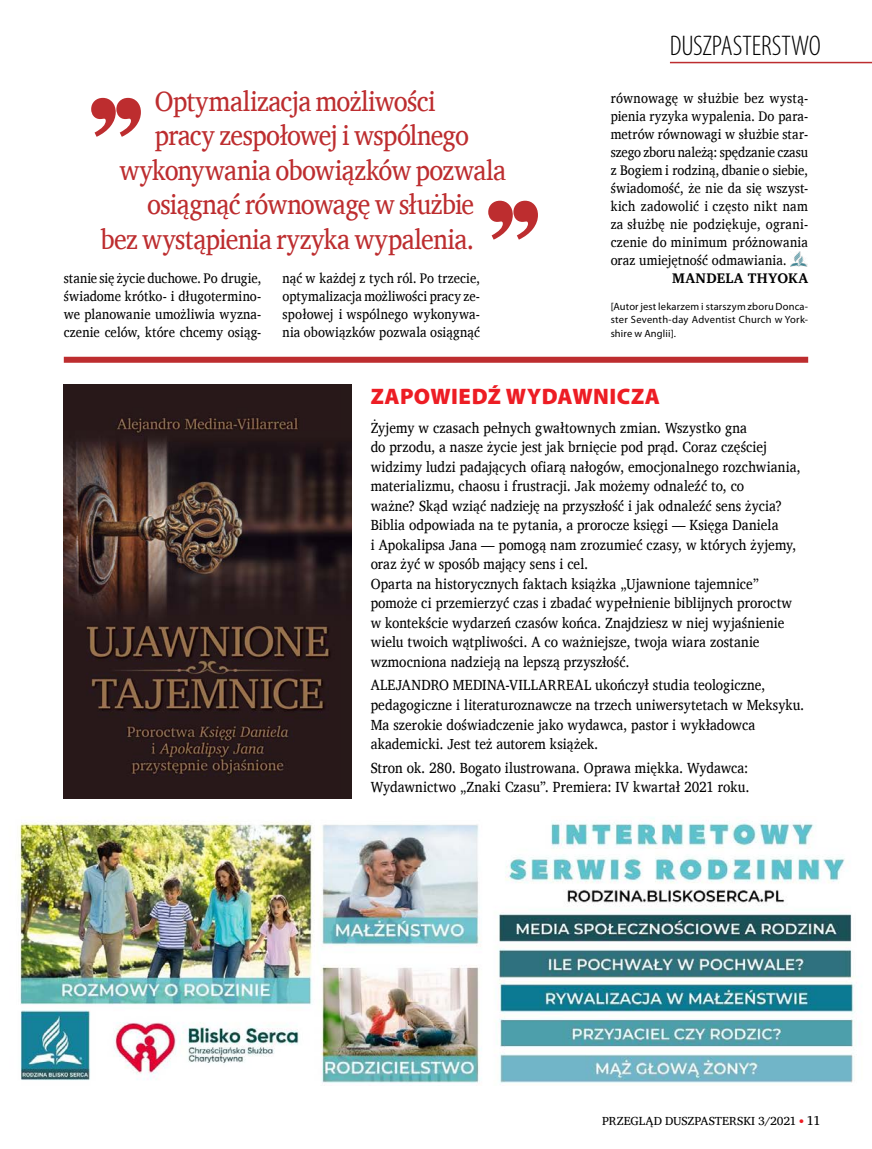
<style>
.page{position:relative;width:872px;height:1149px;background:#fff}
.page>*{position:absolute;margin:0;border:0;box-sizing:border-box;transform-origin:0 0}
._05__W_cudzysłowiach{font:28.5px/34.5px "Charis SIL";letter-spacing:-.025em;color:#bd2d2f;scale:.9 1}
._72__pagina_prawa_ZC{font:300 condensed 28.5px "Myriad Pro";letter-spacing:-.005em;color:#000}
._91__R_Tytuł_ZC{font:900 22.5px "Myriad Pro";letter-spacing:.02em;color:#ed1d24}
._92__R_tp_ZC{font:15px/19.5px "Charis SIL";letter-spacing:.005em;color:#000;scale:.9 1}
._01__tp_PD{font:14.25px/18px "Charis SIL";letter-spacing:.01em;color:#000;text-align:justify;scale:.9 1}
._06__Autor_PD{font:700 14.25px "Charis SIL";letter-spacing:.025em;color:#000}
.t1{font:12px "Charis SIL";letter-spacing:-.005em;color:#000}
._21__przypisy_PD{font:10.5px/13.5px "Myriad Pro";letter-spacing:.02em;color:#000;text-align:justify}
.s1{color:#ed1d24}
.s2{font-size:13.05px}
</style>
<div class="page">
<hr style="left:670px;top:62px;width:202px;height:1px;background:#bd2d2f">
<svg style="left:91px;top:98px;width:50px;height:39px"></svg>
<svg style="left:488px;top:201px;width:50px;height:38px"></svg>
<img style="left:790px;top:251px;width:17px;height:16px">
<div style="left:64px;top:356px;width:744px;height:6px;background:#bd2d2f"></div>
<img style="left:64px;top:384px;width:287px;height:414px">
<img style="left:19px;top:817px;width:836px;height:266px">
<p class="_05__W_cudzysłowiach" style="left:155px;top:84px;width:350px">Optymalizacja możliwości pracy zespołowej i wspólnego</p>
<p class="_05__W_cudzysłowiach" style="left:119px;top:153px;width:431px">wykonywania obowiązków pozwala</p>
<p class="_05__W_cudzysłowiach" style="left:100px;top:187px;width:417px;text-align:right">osiągnąć równowagę w służbie<br>bez wystąpienia ryzyka wypalenia.</p>
<p class="_01__tp_PD" style="left:282px;top:269px;width:221px">nąć w każdej z tych ról. Po trzecie, optymalizacja możliwości pracy ze&shy;społowej i wspólnego wykonywa&shy;nia obowiązków pozwala osiągnąć</p>
<p class="_01__tp_PD" style="left:64px;top:269px;width:221px">stanie się życie duchowe. Po drugie, świadome krótko- i długotermino&shy;we planowanie umożliwia wyzna&shy;czenie celów, które chcemy osiąg-</p>
<p class="_72__pagina_prawa_ZC" style="left:670px;top:29px;width:152px">DUSZPASTERSTWO</p>
<p class="_01__tp_PD" style="left:610px;top:89px;width:221px">równowagę w służbie bez wystą&shy;pienia ryzyka wypalenia. Do para&shy;metrów równowagi w służbie star&shy;szego zboru należą: spędzanie czasu z Bogiem i rodziną, dbanie o siebie, świadomość, że nie da się wszyst&shy;kich zadowolić i często nikt nam za służbę nie podziękuje, ograni&shy;czenie do minimum próżnowania oraz umiejętność odmawiania.</p>
<p class="_06__Autor_PD" style="left:672px;top:270px;width:138px">MANDELA THYOKA</p>
<p class="_21__przypisy_PD" style="left:610px;top:299px;width:199px">[Autor jest lekarzem i starszym zboru Donca&shy;ster Seventh-day Adventist Church w York&shy;shire w Anglii].</p>
<p class="_91__R_Tytuł_ZC" style="left:371px;top:382px;width:291px">ZAPOWIEDŹ WYDAWNICZA</p>
<p class="_92__R_tp_ZC" style="left:371px;top:417px;width:479px">Żyjemy w czasach pełnych gwałtownych zmian. Wszystko gna<br>do przodu, a nasze życie jest jak brnięcie pod prąd. Coraz częściej widzimy ludzi padających ofiarą nałogów, emocjonalnego rozchwiania, materializmu, chaosu i frustracji. Jak możemy odnaleźć to, co<br>ważne? Skąd wziąć nadzieję na przyszłość i jak odnaleźć sens życia?<br>Biblia odpowiada na te pytania, a prorocze księgi — Księga Daniela<br>i Apokalipsa Jana — pomogą nam zrozumieć czasy, w których żyjemy, oraz żyć w sposób mający sens i cel.</p>
<p class="_92__R_tp_ZC" style="left:371px;top:573px;width:470px">Oparta na historycznych faktach książka „Ujawnione tajemnice” pomoże ci przemierzyć czas i zbadać wypełnienie biblijnych proroctw w kontekście wydarzeń czasów końca. Znajdziesz w niej wyjaśnienie wielu twoich wątpliwości. A co ważniejsze, twoja wiara zostanie wzmocniona nadzieją na lepszą przyszłość.</p>
<p class="_92__R_tp_ZC" style="left:371px;top:675px;width:483px">ALEJANDRO MEDINA-VILLARREAL ukończył studia teologiczne, pedagogiczne i literaturoznawcze na trzech uniwersytetach w Meksyku.<br>Ma szerokie doświadczenie jako wydawca, pastor i wykładowca akademicki. Jest też autorem książek.</p>
<p class="_92__R_tp_ZC" style="left:371px;top:757px;width:422px">Stron ok. 280. Bogato ilustrowana. Oprawa miękka. Wydawca:<br>Wydawnictwo „Znaki Czasu”. Premiera: IV kwartał 2021 roku.</p>
<p class="t1" style="left:602px;top:1113px;width:220px">PRZEGLĄD DUSZPASTERSKI 3/2021 <span class="s1">●</span> <span class="s2">11</span></p>
</div>
